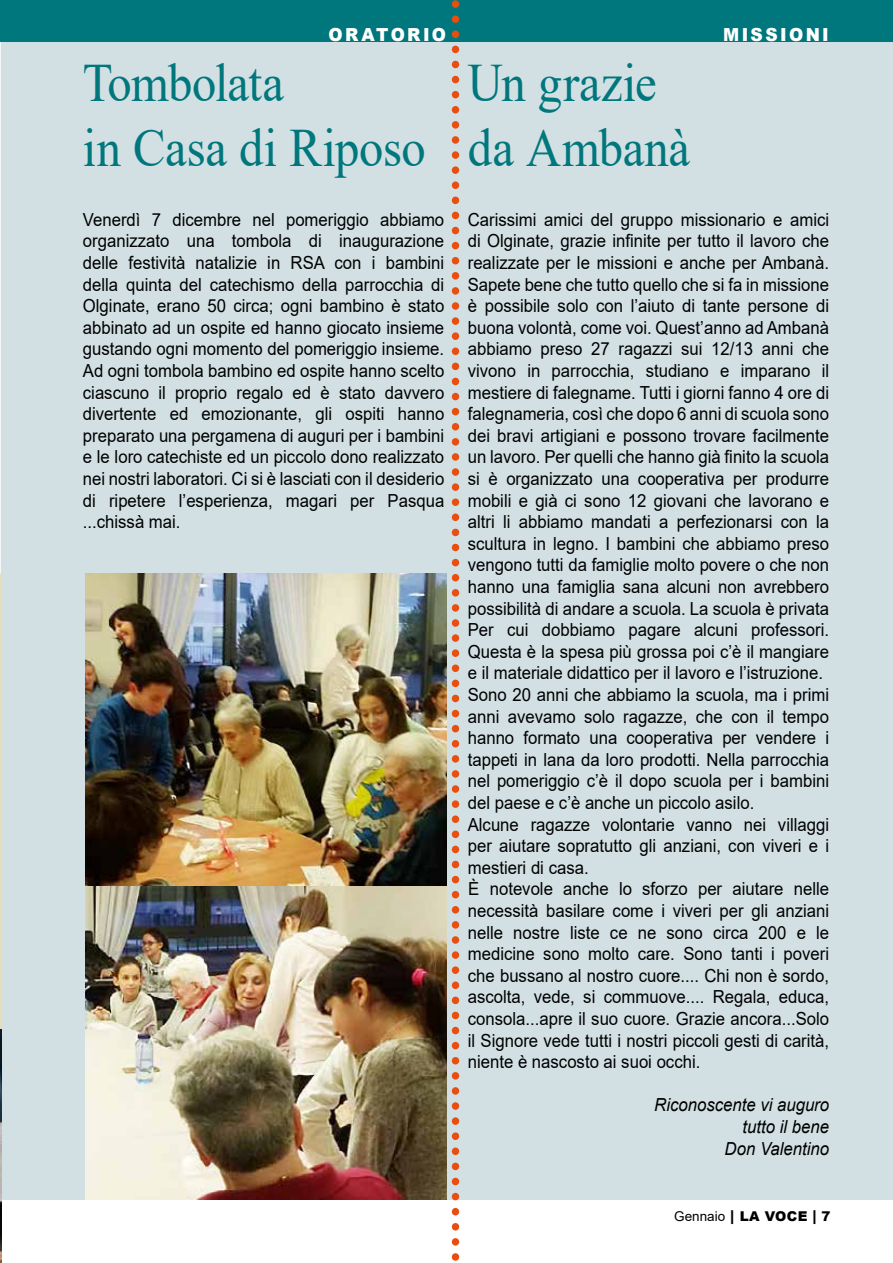
<style>
.page{position:relative;width:893px;height:1263px;background:#fff}
.page>*{position:absolute;margin:0;border:0;box-sizing:border-box;transform-origin:0 0}
.t1{font:54px/64.8px "Times New Roman";letter-spacing:-.005em;color:#00777c;scale:.9 1}
.t2{font:18px/21.6px "Arial";color:#000;text-align:justify;scale:.93 1}
.t3{font:italic 18px/21.6px "Arial";color:#000;text-align:right;scale:.93 1}
.t4{font:900 18px "Arial";letter-spacing:.135em;color:#fff;scale:.95 1}
.t5{font:13.5px "Arial";color:#000}
.s1{font-weight:900;font-size:15px}
.s2{font-weight:900}
</style>
<div class="page">
<div style="left:2px;top:0;width:891px;height:1199px;background:#d2e0e3"></div>
<div style="left:0;top:0;width:893px;height:41px;background:#00777c"></div>
<img style="left:0;top:573px;width:1px;height:474px">
<img style="left:0;top:1029px;width:2px;height:234px">
<svg style="left:452px;top:0;width:7px;height:1261px"></svg>
<img style="left:85px;top:573px;width:361px;height:626px">
<p class="t4" style="left:329px;top:22px;width:125px">ORATORIO</p>
<p class="t4" style="left:723px;top:22px;width:113px">MISSIONI</p>
<h1 class="t1" style="left:83px;top:49px;width:382px">Tombolata<br>in Casa di Riposo</h1>
<h1 class="t1" style="left:468px;top:49px;width:249px">Un grazie da Ambanà</h1>
<p class="t2" style="left:83px;top:208px;width:390px">Venerdì 7 dicembre nel pomeriggio abbiamo organizzato una tombola di inaugurazione delle festività natalizie in RSA con i bambini della quinta del catechismo della parrocchia di Olginate, erano 50 circa; ogni bambino è stato abbinato ad un ospite ed hanno giocato insieme gustando ogni momento del pomeriggio insieme.<br>Ad ogni tombola bambino ed ospite hanno scelto ciascuno il proprio regalo ed è stato davvero divertente ed emozionante, gli ospiti hanno preparato una pergamena di auguri per i bambini e le loro catechiste ed un piccolo dono realizzato nei nostri laboratori. Ci si è lasciati con il desiderio di ripetere l’esperienza, magari per Pasqua ...chissà mai.</p>
<p class="t2" style="left:468px;top:208px;width:390px;text-align:left">Carissimi amici del gruppo missionario e amici di Olginate, grazie infinite per tutto il lavoro che realizzate per le missioni e anche per Ambanà.<br>Sapete bene che tutto quello che si fa in missione è possibile solo con l’aiuto di tante persone di buona volontà, come voi. Quest’anno ad Ambanà abbiamo preso 27 ragazzi sui 12/13 anni che vivono in parrocchia, studiano e imparano il mestiere di falegname. Tutti i giorni fanno 4 ore di falegnameria, così che dopo 6 anni di scuola sono dei bravi artigiani e possono trovare facilmente un lavoro. Per quelli che hanno già finito la scuola si è organizzato una cooperativa per produrre mobili e già ci sono 12 giovani che lavorano e altri li abbiamo mandati a perfezionarsi con la scultura in legno. I bambini che abbiamo preso vengono tutti da famiglie molto povere o che non hanno una famiglia sana alcuni non avrebbero possibilità di andare a scuola. La scuola è privata Per cui dobbiamo pagare alcuni professori.<br>Questa è la spesa più grossa poi c’è il mangiare e il materiale didattico per il lavoro e l’istruzione.<br>Sono 20 anni che abbiamo la scuola, ma i primi anni avevamo solo ragazze, che con il tempo hanno formato una cooperativa per vendere i tappeti in lana da loro prodotti. Nella parrocchia nel pomeriggio c’è il dopo scuola per i bambini del paese e c’è anche un piccolo asilo.<br>Alcune ragazze volontarie vanno nei villaggi per aiutare sopratutto gli anziani, con viveri e i mestieri di casa.<br>È notevole anche lo sforzo per aiutare nelle necessità basilare come i viveri per gli anziani nelle nostre liste ce ne sono circa 200 e le medicine sono molto care. Sono tanti i poveri che bussano al nostro cuore.... Chi non è sordo, ascolta, vede, si commuove.... Regala, educa, consola...apre il suo cuore. Grazie ancora...Solo il Signore vede tutti i nostri piccoli gesti di carità, niente è nascosto ai suoi occhi.</p>
<p class="t3" style="left:654px;top:1094px;width:190px">Riconoscente vi auguro tutto il bene<br>Don Valentino</p>
<p class="t5" style="left:674px;top:1206px;width:158px">Gennaio <span class="s1">|</span> <span class="s2">LA VOCE</span> <span class="s1">|</span> <span class="s2">7</span></p>
</div>
